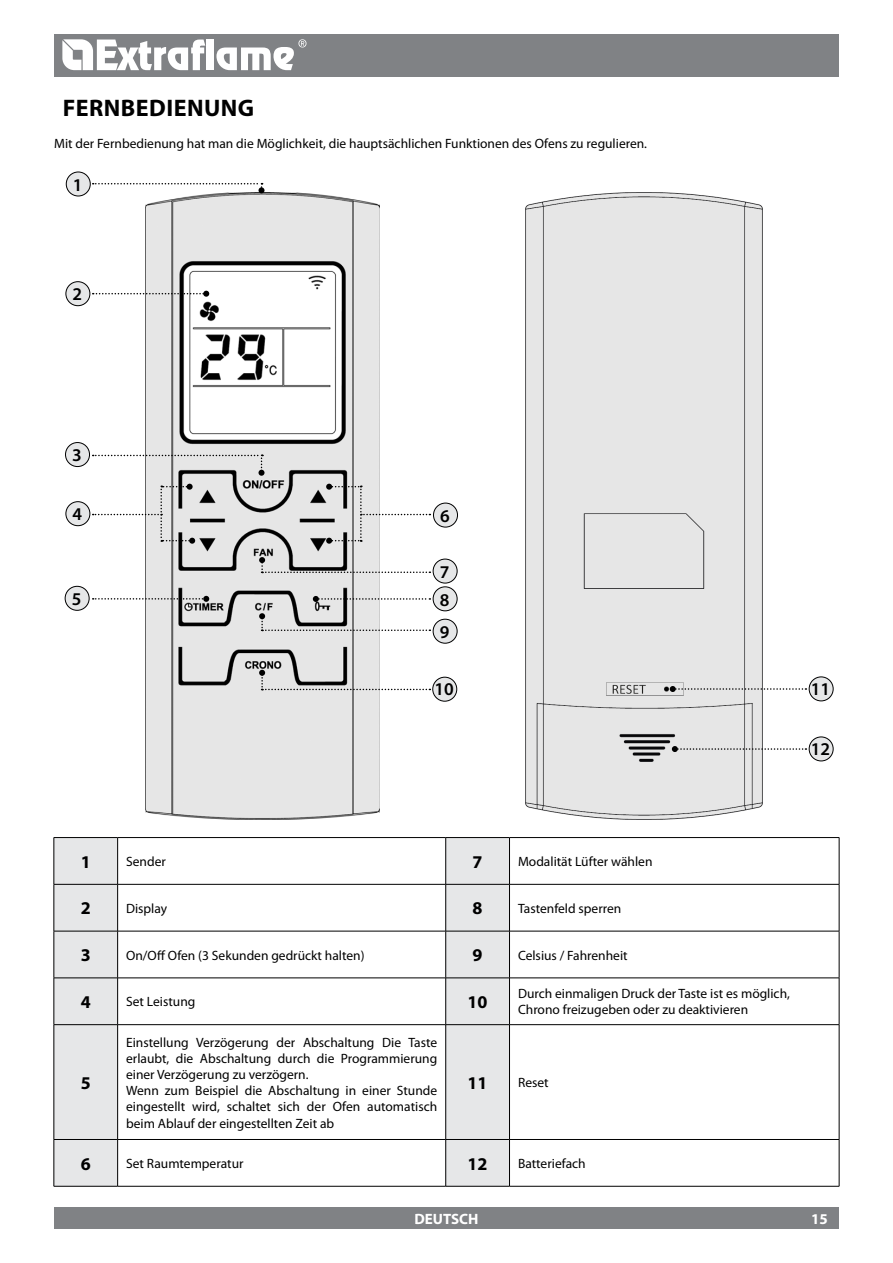
<style>
.page{position:relative;width:893px;height:1263px;background:#fff}
.page>*{position:absolute;margin:0;border:0;box-sizing:border-box;transform-origin:0 0}
.t1{font:700 24px "Myriad Pro";letter-spacing:.02em;color:#000}
.t2{font:600 18px/27.8px "Myriad Pro";color:#000}
.t3{font:700 18px "Myriad Pro";color:#000}
.t4{font:700 15px "Myriad Pro";color:#fff}
.t5{font:13.5px/16.2px "Myriad Pro";color:#000}
</style>
<div class="page">
<img style="left:146px;top:192px;width:233px;height:627px">
<div style="left:220px;top:293px;width:94px;height:32px;background:#fff"></div>
<svg style="left:93px;top:484px;width:102px;height:60px"></svg>
<svg style="left:326px;top:484px;width:104px;height:60px"></svg>
<svg style="left:313px;top:596px;width:117px;height:6px"></svg>
<svg style="left:93px;top:596px;width:116px;height:6px"></svg>
<svg style="left:93px;top:183px;width:171px;height:10px"></svg>
<svg style="left:259px;top:670px;width:171px;height:20px"></svg>
<svg style="left:259px;top:613px;width:171px;height:18px"></svg>
<svg style="left:259px;top:557px;width:171px;height:16px"></svg>
<svg style="left:93px;top:291px;width:116px;height:6px"></svg>
<div style="left:66px;top:282px;width:24px;height:24px;background:#e6e7e8;border-radius:50%"></div>
<div style="left:66px;top:281px;width:24px;height:25px;border:1px solid #000;border-radius:50%"></div>
<svg style="left:93px;top:454px;width:171px;height:22px"></svg>
<div style="left:66px;top:442px;width:24px;height:24px;background:#e6e7e8;border-radius:50%"></div>
<div style="left:65px;top:442px;width:25px;height:25px;border:1px solid #000;border-radius:50%"></div>
<div style="left:66px;top:502px;width:24px;height:24px;background:#e6e7e8;border-radius:50%"></div>
<div style="left:66px;top:501px;width:24px;height:25px;border:1px solid #000;border-radius:50%"></div>
<div style="left:65px;top:586px;width:24px;height:24px;background:#e6e7e8;border-radius:50%"></div>
<div style="left:65px;top:586px;width:24px;height:24px;border:1px solid #000;border-radius:50%"></div>
<div style="left:66px;top:172px;width:24px;height:24px;background:#e6e7e8;border-radius:50%"></div>
<div style="left:66px;top:172px;width:24px;height:24px;border:1px solid #000;border-radius:50%"></div>
<div style="left:433px;top:503px;width:24px;height:24px;background:#e6e7e8;border-radius:50%"></div>
<div style="left:433px;top:503px;width:25px;height:24px;border:1px solid #000;border-radius:50%"></div>
<div style="left:433px;top:559px;width:24px;height:24px;background:#e6e7e8;border-radius:50%"></div>
<div style="left:433px;top:559px;width:24px;height:24px;border:1px solid #000;border-radius:50%"></div>
<div style="left:433px;top:587px;width:24px;height:24px;background:#e6e7e8;border-radius:50%"></div>
<div style="left:433px;top:587px;width:24px;height:24px;border:1px solid #000;border-radius:50%"></div>
<div style="left:433px;top:619px;width:24px;height:24px;background:#e6e7e8;border-radius:50%"></div>
<div style="left:433px;top:619px;width:24px;height:24px;border:1px solid #000;border-radius:50%"></div>
<div style="left:433px;top:677px;width:24px;height:24px;background:#e6e7e8;border-radius:50%"></div>
<div style="left:433px;top:677px;width:24px;height:24px;border:1px solid #000;border-radius:50%"></div>
<div style="left:526px;top:192px;width:236px;height:627px;background:#e6e6e6"></div>
<svg style="left:672px;top:746px;width:134px;height:6px"></svg>
<div style="left:809px;top:737px;width:24px;height:24px;background:#e6e7e8;border-radius:50%"></div>
<div style="left:809px;top:737px;width:24px;height:24px;border:1px solid #000;border-radius:50%"></div>
<svg style="left:670px;top:686px;width:136px;height:6px"></svg>
<div style="left:809px;top:677px;width:24px;height:24px;background:#e6e7e8;border-radius:50%"></div>
<div style="left:809px;top:677px;width:24px;height:24px;border:1px solid #000;border-radius:50%"></div>
<div style="left:54px;top:34px;width:785px;height:43px;background:#808285"></div>
<div style="left:54px;top:1208px;width:785px;height:21px;background:#808285"></div>
<svg style="left:62px;top:39px;width:143px;height:31px"></svg>
<div style="left:207px;top:40px;width:7px;height:30px;background:#fff"></div>
<svg style="left:216px;top:39px;width:90px;height:31px"></svg>
<svg style="left:55px;top:838px;width:454px;height:46px"></svg>
<svg style="left:55px;top:885px;width:454px;height:301px"></svg>
<hr style="left:54px;top:837px;width:64px;height:1px;background:#000">
<hr style="left:54px;top:838px;width:1px;height:46px;background:#000">
<hr style="left:118px;top:837px;width:328px;height:1px;background:#000">
<hr style="left:117px;top:838px;width:1px;height:46px;background:#000">
<hr style="left:446px;top:837px;width:63px;height:1px;background:#000">
<hr style="left:445px;top:838px;width:1px;height:46px;background:#000">
<hr style="left:509px;top:837px;width:330px;height:1px;background:#000">
<hr style="left:509px;top:838px;width:1px;height:46px;background:#000">
<hr style="left:839px;top:838px;width:1px;height:46px;background:#000">
<hr style="left:54px;top:884px;width:64px;height:1px;background:#000">
<hr style="left:54px;top:884px;width:1px;height:47px;background:#000">
<hr style="left:118px;top:884px;width:328px;height:1px;background:#000">
<hr style="left:117px;top:884px;width:1px;height:47px;background:#000">
<hr style="left:446px;top:884px;width:63px;height:1px;background:#000">
<hr style="left:445px;top:884px;width:1px;height:47px;background:#000">
<hr style="left:509px;top:884px;width:330px;height:1px;background:#000">
<hr style="left:509px;top:884px;width:1px;height:47px;background:#000">
<hr style="left:839px;top:884px;width:1px;height:47px;background:#000">
<hr style="left:54px;top:931px;width:64px;height:1px;background:#000">
<hr style="left:54px;top:931px;width:1px;height:47px;background:#000">
<hr style="left:118px;top:931px;width:328px;height:1px;background:#000">
<hr style="left:117px;top:931px;width:1px;height:47px;background:#000">
<hr style="left:446px;top:931px;width:63px;height:1px;background:#000">
<hr style="left:445px;top:931px;width:1px;height:47px;background:#000">
<hr style="left:509px;top:931px;width:330px;height:1px;background:#000">
<hr style="left:509px;top:931px;width:1px;height:47px;background:#000">
<hr style="left:839px;top:931px;width:1px;height:47px;background:#000">
<hr style="left:54px;top:978px;width:64px;height:1px;background:#000">
<hr style="left:54px;top:978px;width:1px;height:46px;background:#000">
<hr style="left:118px;top:978px;width:328px;height:1px;background:#000">
<hr style="left:117px;top:978px;width:1px;height:46px;background:#000">
<hr style="left:446px;top:978px;width:63px;height:1px;background:#000">
<hr style="left:445px;top:978px;width:1px;height:46px;background:#000">
<hr style="left:509px;top:978px;width:330px;height:1px;background:#000">
<hr style="left:509px;top:978px;width:1px;height:46px;background:#000">
<hr style="left:839px;top:978px;width:1px;height:46px;background:#000">
<hr style="left:54px;top:1024px;width:64px;height:1px;background:#000">
<hr style="left:54px;top:1025px;width:1px;height:114px;background:#000">
<hr style="left:118px;top:1024px;width:328px;height:1px;background:#000">
<hr style="left:117px;top:1025px;width:1px;height:114px;background:#000">
<hr style="left:446px;top:1024px;width:63px;height:1px;background:#000">
<hr style="left:445px;top:1025px;width:1px;height:114px;background:#000">
<hr style="left:509px;top:1024px;width:330px;height:1px;background:#000">
<hr style="left:509px;top:1025px;width:1px;height:114px;background:#000">
<hr style="left:839px;top:1025px;width:1px;height:114px;background:#000">
<hr style="left:54px;top:1139px;width:64px;height:1px;background:#000">
<hr style="left:54px;top:1140px;width:1px;height:46px;background:#000">
<hr style="left:118px;top:1139px;width:328px;height:1px;background:#000">
<hr style="left:117px;top:1140px;width:1px;height:46px;background:#000">
<hr style="left:446px;top:1139px;width:63px;height:1px;background:#000">
<hr style="left:445px;top:1140px;width:1px;height:46px;background:#000">
<hr style="left:509px;top:1139px;width:330px;height:1px;background:#000">
<hr style="left:509px;top:1140px;width:1px;height:46px;background:#000">
<hr style="left:839px;top:1140px;width:1px;height:46px;background:#000">
<hr style="left:54px;top:1186px;width:64px;height:1px;background:#000">
<hr style="left:118px;top:1186px;width:328px;height:1px;background:#000">
<hr style="left:446px;top:1186px;width:63px;height:1px;background:#000">
<hr style="left:509px;top:1186px;width:330px;height:1px;background:#000">
<h1 class="t1" style="left:63px;top:92px;width:193px">FERNBEDIENUNG</h1>
<p class="t5" style="left:54px;top:135px;width:595px">Mit der Fernbedienung hat man die Möglichkeit, die hauptsächlichen Funktionen des Ofens zu regulieren.</p>
<h2 class="t2" style="left:73px;top:170px;width:11px">1</h2>
<h2 class="t2" style="left:72px;top:280px;width:11px">2</h2>
<h2 class="t2" style="left:72px;top:441px;width:11px">3</h2>
<h2 class="t2" style="left:72px;top:500px;width:11px">4</h2>
<h2 class="t2" style="left:72px;top:585px;width:11px">5</h2>
<h2 class="t2" style="left:440px;top:501px;width:11px">6</h2>
<h2 class="t2" style="left:440px;top:557px;width:11px">7<br>8</h2>
<h2 class="t2" style="left:440px;top:617px;width:11px">9</h2>
<h2 class="t2" style="left:435px;top:675px;width:21px">10</h2>
<h2 class="t2" style="left:811px;top:675px;width:21px">11</h2>
<h2 class="t2" style="left:811px;top:735px;width:21px">12</h2>
<h2 class="t3" style="left:81px;top:850px;width:11px">1</h2>
<p class="t5" style="left:126px;top:853px;width:41px">Sender</p>
<h2 class="t3" style="left:473px;top:850px;width:11px">7</h2>
<p class="t5" style="left:518px;top:853px;width:136px">Modalität Lüfter wählen</p>
<h2 class="t3" style="left:81px;top:897px;width:11px">2</h2>
<p class="t5" style="left:126px;top:900px;width:43px">Display</p>
<h2 class="t3" style="left:473px;top:897px;width:11px">8</h2>
<p class="t5" style="left:518px;top:900px;width:105px">Tastenfeld sperren</p>
<h2 class="t3" style="left:81px;top:943px;width:11px">3</h2>
<p class="t5" style="left:126px;top:947px;width:240px">On/Off Ofen (3 Sekunden gedrückt halten)</p>
<h2 class="t3" style="left:473px;top:943px;width:11px">9</h2>
<p class="t5" style="left:518px;top:947px;width:111px">Celsius / Fahrenheit</p>
<h2 class="t3" style="left:81px;top:990px;width:11px">4</h2>
<p class="t5" style="left:126px;top:993px;width:71px">Set Leistung</p>
<h2 class="t3" style="left:468px;top:990px;width:21px">10</h2>
<p class="t5" style="left:518px;top:985px;width:273px">Durch einmaligen Druck der Taste ist es möglich,<br>Chrono freizugeben oder zu deaktivieren</p>
<h2 class="t3" style="left:81px;top:1071px;width:11px">5</h2>
<p class="t5" style="left:126px;top:1034px;width:313px">Einstellung Verzögerung der Abschaltung Die Taste erlaubt, die Abschaltung durch die Programmierung einer Verzögerung zu verzögern.<br>Wenn zum Beispiel die Abschaltung in einer Stunde eingestellt wird, schaltet sich der Ofen automatisch beim Ablauf der eingestellten Zeit ab</p>
<h2 class="t3" style="left:468px;top:1071px;width:21px">11</h2>
<p class="t5" style="left:518px;top:1074px;width:32px">Reset</p>
<h2 class="t3" style="left:81px;top:1152px;width:11px">6</h2>
<p class="t5" style="left:126px;top:1155px;width:119px">Set Raumtemperatur</p>
<h2 class="t3" style="left:468px;top:1152px;width:21px">12</h2>
<p class="t5" style="left:518px;top:1155px;width:69px">Batteriefach</p>
<p class="t4" style="left:414px;top:1209px;width:66px">DEUTSCH</p>
<p class="t4" style="left:811px;top:1209px;width:18px">15</p>
</div>
